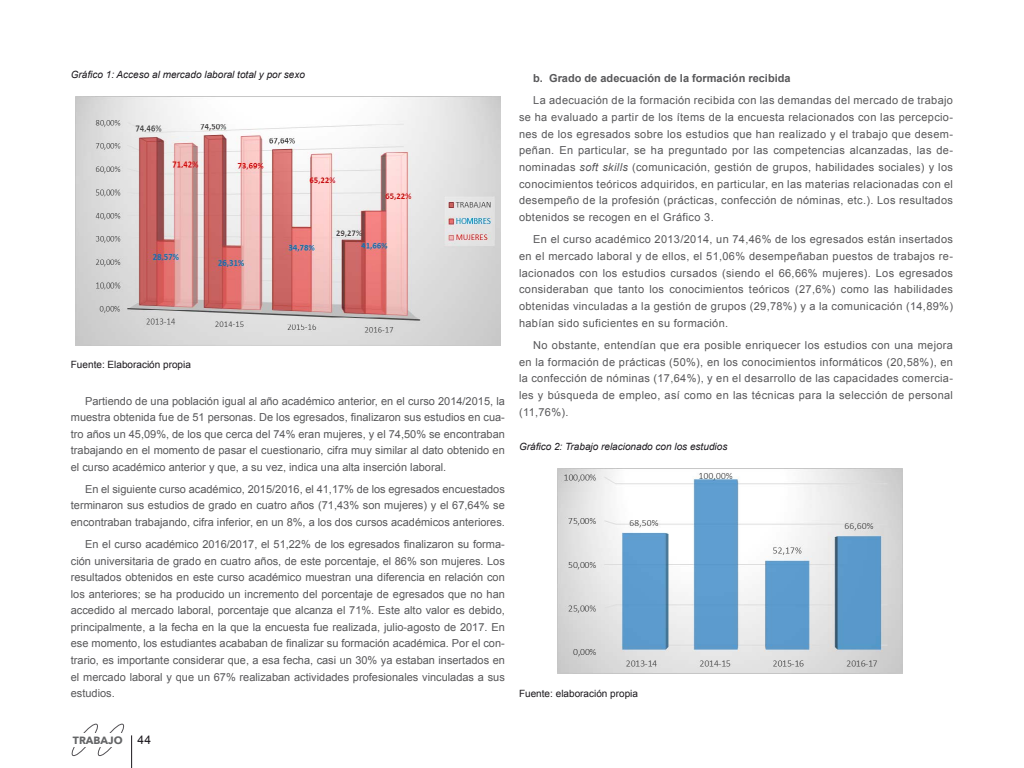
<style>
.page{position:relative;width:1024px;height:768px;background:#fff}
.page>*{position:absolute;margin:0;border:0;box-sizing:border-box;transform-origin:0 0}
.t1{font:11px/16.7px "Arial";color:#58585a;text-align:justify}
.t2{font:700 11px "Arial";color:#58585a}
.t3{font:700 10.5px "Avenir Next";color:#646567}
.t4{font:italic 10px "Arial";color:#1a171c}
.t5{font:10px "Arial";color:#1a171c}
.s1{font-family:"Arial";font-weight:400;font-size:12px;color:#1a171c}
.s2{font-style:italic}
</style>
<div class="page">
<svg style="left:71px;top:723px;width:54px;height:34px"></svg>
<div style="left:71px;top:733px;width:54px;height:14px;background:#fff"></div>
<hr style="left:131px;top:735px;width:1px;height:33px;background:#1a171c">
<img style="left:75px;top:96px;width:425px;height:250px">
<img style="left:558px;top:468px;width:345px;height:205px">
<p class="t4" style="left:71px;top:68px;width:236px">Gráfico 1: Acceso al mercado laboral total y por sexo</p>
<p class="t5" style="left:71px;top:358px;width:122px">Fuente: Elaboración propia</p>
<p class="t1" style="left:71px;top:392px;width:435px;text-indent:14px">Partiendo de una población igual al año académico anterior, en el curso 2014/2015, la muestra obtenida fue de 51 personas. De los egresados, finalizaron sus estudios en cua&shy;tro años un 45,09%, de los que cerca del 74% eran mujeres, y el 74,50% se encontraban trabajando en el momento de pasar el cuestionario, cifra muy similar al dato obtenido en el curso académico anterior y que, a su vez, indica una alta inserción laboral.</p>
<p class="t1" style="left:71px;top:481px;width:435px;text-indent:14px">En el siguiente curso académico, 2015/2016, el 41,17% de los egresados encuestados terminaron sus estudios de grado en cuatro años (71,43% son mujeres) y el 67,64% se encontraban trabajando, cifra inferior, en un 8%, a los dos cursos académicos anteriores.</p>
<p class="t1" style="left:71px;top:536px;width:436px;text-indent:14px">En el curso académico 2016/2017, el 51,22% de los egresados finalizaron su forma&shy;ción universitaria de grado en cuatro años, de este porcentaje, el 86% son mujeres. Los resultados obtenidos en este curso académico muestran una diferencia en relación con los anteriores; se ha producido un incremento del porcentaje de egresados que no han accedido al mercado laboral, porcentaje que alcanza el 71%. Este alto valor es debido, principalmente, a la fecha en la que la encuesta fue realizada, julio-agosto de 2017. En ese momento, los estudiantes acababan de finalizar su formación académica. Por el con&shy;trario, es importante considerar que, a esa fecha, casi un 30% ya estaban insertados en el mercado laboral y que un 67% realizaban actividades profesionales vinculadas a sus estudios.</p>
<p class="t3" style="left:73px;top:733px;width:80px">TRABAJO <span class="s1">44</span></p>
<p class="t2" style="left:533px;top:71px;width:259px">b. Grado de adecuación de la formación recibida</p>
<p class="t1" style="left:519px;top:92px;width:435px;text-indent:14px">La adecuación de la formación recibida con las demandas del mercado de trabajo se ha evaluado a partir de los ítems de la encuesta relacionados con las percepcio&shy;nes de los egresados sobre los estudios que han realizado y el trabajo que desem&shy;peñan. En particular, se ha preguntado por las competencias alcanzadas, las de&shy;nominadas <span class="s2">soft skills</span> (comunicación, gestión de grupos, habilidades sociales) y los conocimientos teóricos adquiridos, en particular, en las materias relacionadas con el desempeño de la profesión (prácticas, confección de nóminas, etc.). Los resultados obtenidos se recogen en el Gráfico 3.</p>
<p class="t1" style="left:519px;top:231px;width:435px;text-indent:14px">En el curso académico 2013/2014, un 74,46% de los egresados están insertados en el mercado laboral y de ellos, el 51,06% desempeñaban puestos de trabajos re&shy;lacionados con los estudios cursados (siendo el 66,66% mujeres). Los egresados consideraban que tanto los conocimientos teóricos (27,6%) como las habilidades obtenidas vinculadas a la gestión de grupos (29,78%) y a la comunicación (14,89%) habían sido suficientes en su formación.</p>
<p class="t1" style="left:519px;top:337px;width:435px;text-indent:14px">No obstante, entendían que era posible enriquecer los estudios con una mejora en la formación de prácticas (50%), en los conocimientos informáticos (20,58%), en la confección de nóminas (17,64%), y en el desarrollo de las capacidades comercia&shy;les y búsqueda de empleo, así como en las técnicas para la selección de personal (11,76%).</p>
<p class="t4" style="left:519px;top:440px;width:210px">Gráfico 2: Trabajo relacionado con los estudios</p>
<p class="t5" style="left:519px;top:687px;width:120px">Fuente: elaboración propia</p>
</div>
